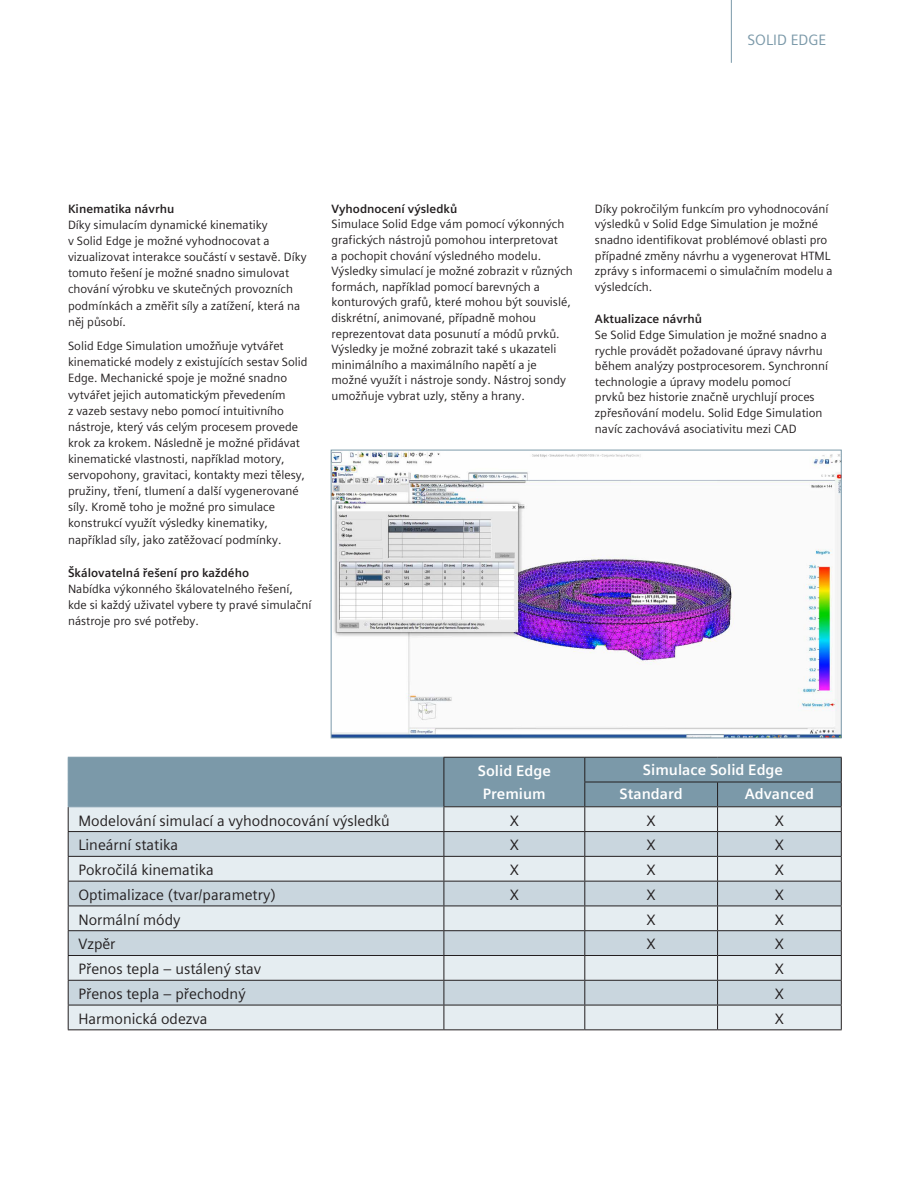
<style>
.page{position:relative;width:918px;height:1188px;background:#fff}
.page>*{position:absolute;margin:0;border:0;box-sizing:border-box;transform-origin:0 0}
.Chart_Text_Centered{font:15px "Siemens Sans Global";color:#231f20}
.Chart_Text_Centered-2{font:700 15px "Siemens Sans Global";color:#fff}
.Product_tab___10pt_0{font:15px "Siemens Sans Global";color:#7b99a9}
.Body_Text_Blk__9pt_4{font:12px/15.6px "Siemens Sans Global";color:#231f20}
.Body_Subhead_Blk__9p{font:700 12px "Siemens Sans Global";color:#231f20}
</style>
<div class="page">
<hr style="left:731px;top:0;width:1px;height:63px;background:#7b99a9">
<hr style="left:68px;top:1029px;width:376px;height:1px;background:#231f20">
<hr style="left:444px;top:1029px;width:141px;height:1px;background:#231f20">
<hr style="left:585px;top:1029px;width:133px;height:1px;background:#231f20">
<hr style="left:718px;top:1029px;width:124px;height:1px;background:#231f20">
<svg style="left:68px;top:757px;width:774px;height:272px;background:#c0cdd5"></svg>
<hr style="left:585px;top:806px;width:133px;height:1px;background:#231f20">
<hr style="left:718px;top:806px;width:124px;height:1px;background:#231f20">
<img style="left:333px;top:452px;width:506px;height:284px">
<div style="left:331px;top:450px;width:510px;height:288px;border:1px solid #7b99a9"></div>
<p class="Product_tab___10pt_0" style="left:748px;top:29px;width:81px">SOLID EDGE</p>
<p class="Body_Subhead_Blk__9p" style="left:68px;top:199px;width:108px">Kinematika návrhu</p>
<p class="Body_Text_Blk__9pt_4" style="left:68px;top:217px;width:240px;line-height:16px">Díky simulacím dynamické kinematiky<br>v Solid Edge je možné vyhodnocovat a vizualizovat interakce součástí v sestavě. Díky tomuto řešení je možné snadno simulovat chování výrobku ve skutečných provozních podmínkách a změřit síly a zatížení, která na něj působí.</p>
<p class="Body_Text_Blk__9pt_4" style="left:68px;top:338px;width:241px;line-height:16px">Solid Edge Simulation umožňuje vytvářet kinematické modely z existujících sestav Solid Edge. Mechanické spoje je možné snadno vytvářet jejich automatickým převedením<br>z vazeb sestavy nebo pomocí intuitivního nástroje, který vás celým procesem provede krok za krokem. Následně je možné přidávat kinematické vlastnosti, například motory, servopohony, gravitaci, kontakty mezi tělesy, pružiny, tření, tlumení a další vygenerované síly. Kromě toho je možné pro simulace konstrukcí využít výsledky kinematiky, například síly, jako zatěžovací podmínky.</p>
<p class="Body_Subhead_Blk__9p" style="left:68px;top:563px;width:183px">Škálovatelná řešení pro každého</p>
<p class="Body_Text_Blk__9pt_4" style="left:68px;top:581px;width:245px;line-height:16px">Nabídka výkonného škálovatelného řešení, kde si každý uživatel vybere ty pravé simulační nástroje pro své potřeby.</p>
<p class="Body_Subhead_Blk__9p" style="left:332px;top:199px;width:127px">Vyhodnocení výsledků</p>
<p class="Body_Text_Blk__9pt_4" style="left:332px;top:217px;width:243px">Simulace Solid Edge vám pomocí výkonných grafických nástrojů pomohou interpretovat<br>a pochopit chování výsledného modelu.<br>Výsledky simulací je možné zobrazit v různých formách, například pomocí barevných a konturových grafů, které mohou být souvislé, diskrétní, animované, případně mohou reprezentovat data posunutí a módů prvků.<br>Výsledky je možné zobrazit také s ukazateli minimálního a maximálního napětí a je možné využít i nástroje sondy. Nástroj sondy umožňuje vybrat uzly, stěny a hrany.</p>
<p class="Body_Text_Blk__9pt_4" style="left:595px;top:201px;width:239px">Díky pokročilým funkcím pro vyhodnocování výsledků v Solid Edge Simulation je možné snadno identifikovat problémové oblasti pro případné změny návrhu a vygenerovat HTML zprávy s informacemi o simulačním modelu a výsledcích.</p>
<p class="Body_Subhead_Blk__9p" style="left:595px;top:310px;width:109px">Aktualizace návrhů</p>
<p class="Body_Text_Blk__9pt_4" style="left:595px;top:327px;width:235px">Se Solid Edge Simulation je možné snadno a rychle provádět požadované úpravy návrhu během analýzy postprocesorem. Synchronní technologie a úpravy modelu pomocí<br>prvků bez historie značně urychlují proces zpřesňování modelu. Solid Edge Simulation navíc zachovává asociativitu mezi CAD</p>
<p class="Chart_Text_Centered-2" style="left:478px;top:759px;width:75px">Solid Edge</p>
<p class="Chart_Text_Centered-2" style="left:643px;top:758px;width:142px">Simulace Solid Edge</p>
<p class="Chart_Text_Centered-2" style="left:483px;top:783px;width:64px">Premium</p>
<p class="Chart_Text_Centered-2" style="left:620px;top:783px;width:65px">Standard</p>
<p class="Chart_Text_Centered-2" style="left:745px;top:783px;width:71px">Advanced</p>
<p class="Chart_Text_Centered" style="left:78px;top:809px;width:313px">Modelování simulací a vyhodnocování výsledků</p>
<p class="Chart_Text_Centered" style="left:510px;top:809px;width:11px">X</p>
<p class="Chart_Text_Centered" style="left:647px;top:809px;width:11px">X</p>
<p class="Chart_Text_Centered" style="left:775px;top:809px;width:11px">X</p>
<p class="Chart_Text_Centered" style="left:78px;top:834px;width:101px">Lineární statika</p>
<p class="Chart_Text_Centered" style="left:510px;top:834px;width:11px">X</p>
<p class="Chart_Text_Centered" style="left:647px;top:834px;width:11px">X</p>
<p class="Chart_Text_Centered" style="left:775px;top:834px;width:11px">X</p>
<p class="Chart_Text_Centered" style="left:78px;top:859px;width:137px">Pokročilá kinematika</p>
<p class="Chart_Text_Centered" style="left:510px;top:859px;width:11px">X</p>
<p class="Chart_Text_Centered" style="left:647px;top:859px;width:11px">X</p>
<p class="Chart_Text_Centered" style="left:775px;top:859px;width:11px">X</p>
<p class="Chart_Text_Centered" style="left:78px;top:883px;width:199px">Optimalizace (tvar/parametry)</p>
<p class="Chart_Text_Centered" style="left:510px;top:883px;width:11px">X</p>
<p class="Chart_Text_Centered" style="left:647px;top:883px;width:11px">X</p>
<p class="Chart_Text_Centered" style="left:775px;top:883px;width:11px">X</p>
<p class="Chart_Text_Centered" style="left:78px;top:908px;width:104px">Normální módy</p>
<p class="Chart_Text_Centered" style="left:647px;top:908px;width:11px">X</p>
<p class="Chart_Text_Centered" style="left:775px;top:908px;width:11px">X</p>
<p class="Chart_Text_Centered" style="left:78px;top:933px;width:39px">Vzpěr</p>
<p class="Chart_Text_Centered" style="left:647px;top:933px;width:11px">X</p>
<p class="Chart_Text_Centered" style="left:775px;top:933px;width:11px">X</p>
<p class="Chart_Text_Centered" style="left:78px;top:958px;width:184px">Přenos tepla – ustálený stav</p>
<p class="Chart_Text_Centered" style="left:775px;top:958px;width:11px">X</p>
<p class="Chart_Text_Centered" style="left:78px;top:983px;width:169px">Přenos tepla – přechodný</p>
<p class="Chart_Text_Centered" style="left:775px;top:983px;width:11px">X</p>
<p class="Chart_Text_Centered" style="left:78px;top:1007px;width:131px">Harmonická odezva</p>
<p class="Chart_Text_Centered" style="left:775px;top:1007px;width:11px">X</p>
</div>
